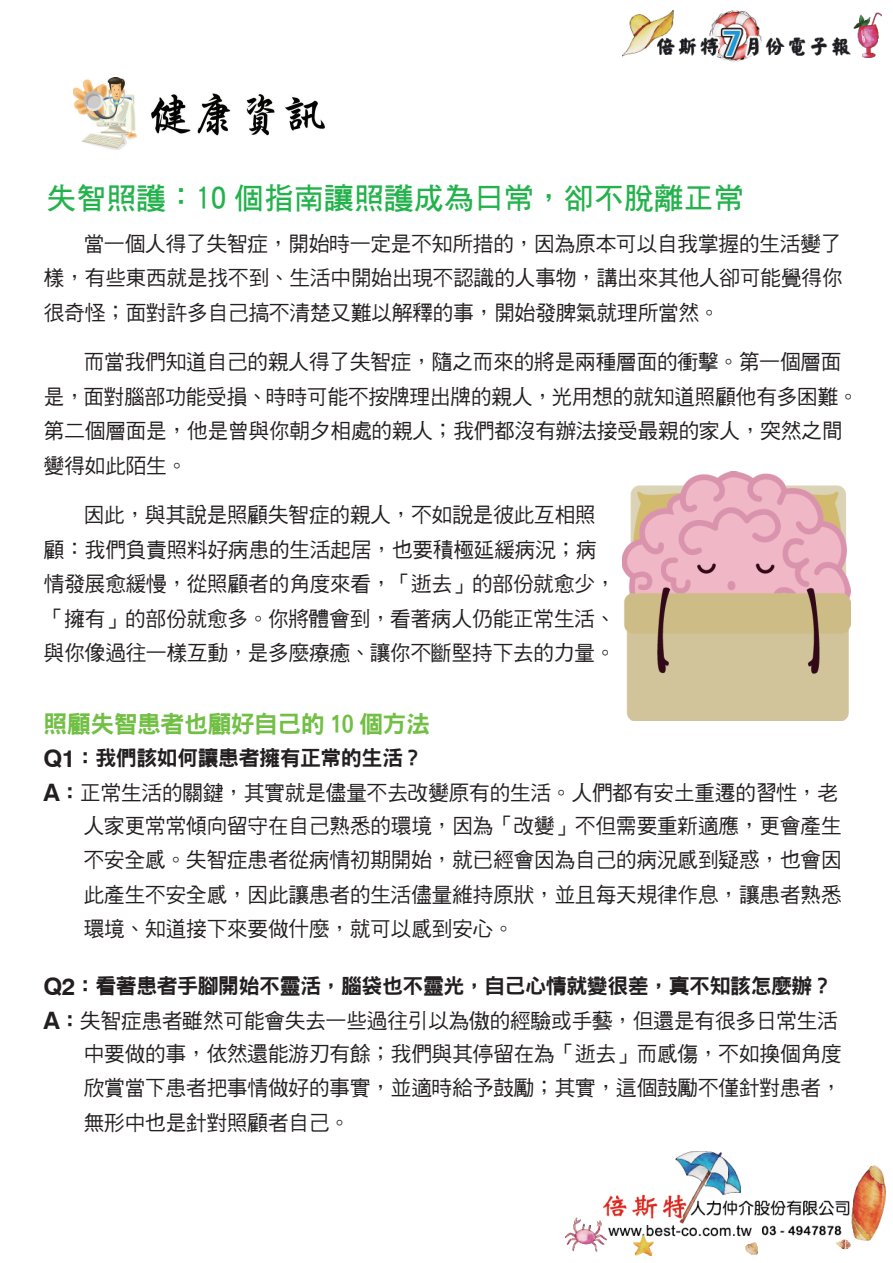
<style>
.page{position:relative;width:893px;height:1263px;background:#fff}
.page>*{position:absolute;margin:0;border:0;box-sizing:border-box;transform-origin:0 0}
.t1{font:30px "DF Hei W7 WIN BF";color:#23b24b}
.t2{font:24px "DFN Hei W9 WIN BF";letter-spacing:-.025em;color:#71bf44}
.t3{font:21px/34.5px "DF Hei W5 WIN BF";letter-spacing:-.025em;color:#231f20}
.t4{font:21px "DFN Hei W9 WIN BF";letter-spacing:-.025em;color:#231f20}
.s1{font-family:"Swiss 721 BT";font-weight:700;font-size:24px}
.s2{font-family:"DFN Hei W9 WIN BF"}
</style>
<div class="page">
<img style="left:73px;top:78px;width:253px;height:72px">
<img style="left:622px;top:11px;width:259px;height:52px">
<img style="left:565px;top:1151px;width:320px;height:104px">
<img style="left:622px;top:472px;width:228px;height:249px">
<h1 class="t1" style="left:46px;top:183px;width:699px">失智照護：10 個指南讓照護成為日常，卻不脫離正常</h1>
<p class="t3" style="left:44px;top:226px;width:801px;text-align:justify;text-indent:40px">當一個人得了失智症，開始時一定是不知所措的，因為原本可以自我掌握的生活變了樣，有些東西就是找不到、生活中開始出現不認識的人事物，講出來其他人卻可能覺得你很奇怪；面對許多自己搞不清楚又難以解釋的事，開始發脾氣就理所當然。</p>
<p class="t3" style="left:44px;top:345px;width:817px;text-indent:40px">而當我們知道自己的親人得了失智症，隨之而來的將是兩種層面的衝擊。第一個層面是，面對腦部功能受損、時時可能不按牌理出牌的親人，光用想的就知道照顧他有多困難。第二個層面是，他是曾與你朝夕相處的親人；我們都沒有辦法接受最親的家人，突然之間變得如此陌生。</p>
<p class="t3" style="left:44px;top:498px;width:574px;text-indent:40px">因此，與其說是照顧失智症的親人，不如說是彼此互相照顧：我們負責照料好病患的生活起居，也要積極延緩病況；病情發展愈緩慢，從照顧者的角度來看，「逝去」的部份就愈少，「擁有」的部份就愈多。你將體會到，看著病人仍能正常生活、與你像過往一樣互動，是多麼療癒、讓你不斷堅持下去的力量。</p>
<p class="t2" style="left:44px;top:711px;width:388px">照顧失智患者也顧好自己的 10 個方法</p>
<p class="t4" style="left:44px;top:747px;width:381px"><span class="s1">Q1</span>：我們該如何讓患者擁有正常的生活？</p>
<p class="t3" style="left:83px;top:775px;width:760px;text-indent:-40px"><span class="s1">A</span><span class="s2">：</span>正常生活的關鍵，其實就是儘量不去改變原有的生活。人們都有安土重遷的習性，老人家更常常傾向留守在自己熟悉的環境，因為「改變」不但需要重新適應，更會產生不安全感。失智症患者從病情初期開始，就已經會因為自己的病況感到疑惑，也會因此產生不安全感，因此讓患者的生活儘量維持原狀，並且每天規律作息，讓患者熟悉環境、知道接下來要做什麼，就可以感到安心。</p>
<p class="t4" style="left:44px;top:975px;width:791px"><span class="s1">Q2</span>：看著患者手腳開始不靈活，腦袋也不靈光，自己心情就變很差，真不知該怎麼辦？</p>
<p class="t3" style="left:83px;top:1003px;width:760px;line-height:34px;text-indent:-40px"><span class="s1">A</span><span class="s2">：</span>失智症患者雖然可能會失去一些過往引以為傲的經驗或手藝，但還是有很多日常生活中要做的事，依然還能游刃有餘；我們與其停留在為「逝去」而感傷，不如換個角度欣賞當下患者把事情做好的事實，並適時給予鼓勵；其實，這個鼓勵不僅針對患者，無形中也是針對照顧者自己。</p>
</div>
